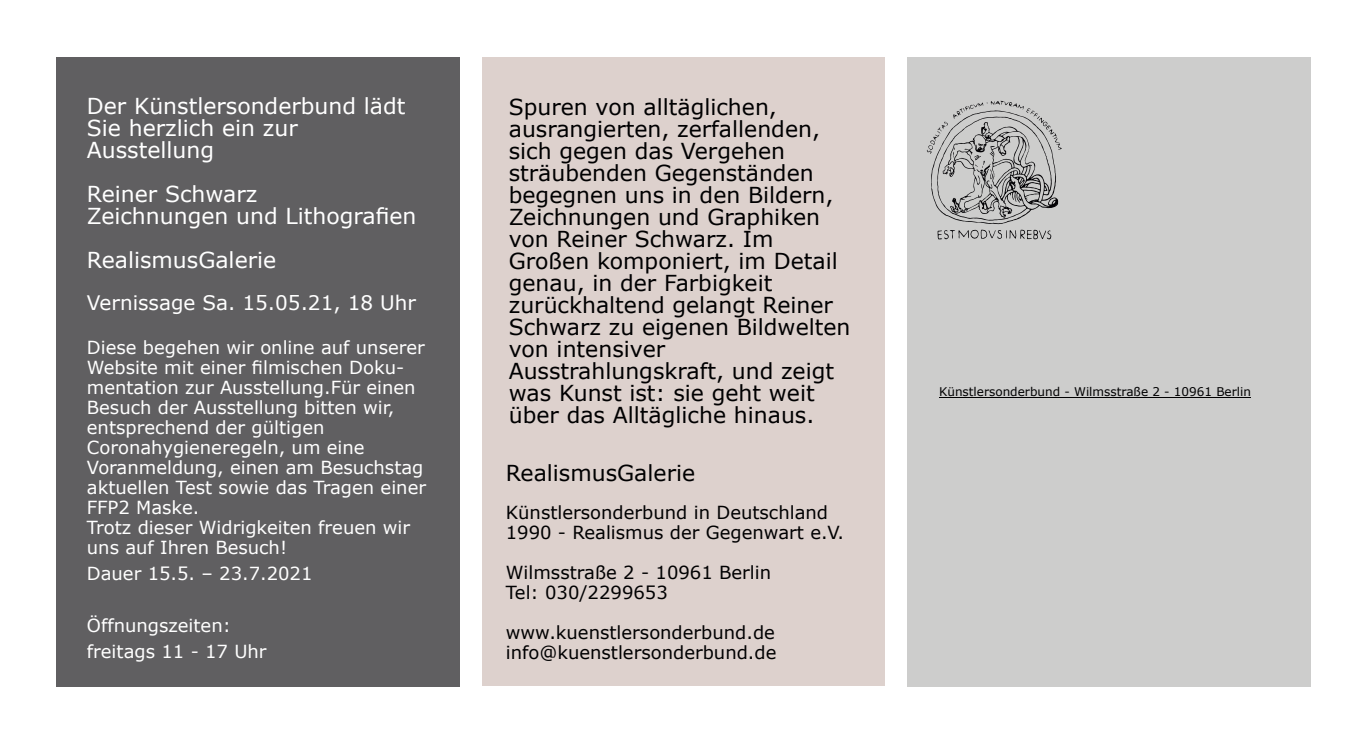
<style>
.page{position:relative;width:1367px;height:743px;background:#fff}
.page>*{position:absolute;margin:0;border:0;box-sizing:border-box;transform-origin:0 0}
.t1{font:22px/22px "Verdana";color:#000001}
.t2{font:22px/22px "Verdana";color:#fff}
.t3{font:20px "Verdana";color:#fff}
.t4{font:18px/20px "Verdana";color:#fff}
.t5{font:18px/20px "Verdana";color:#000001}
.t6{font:12px "Verdana";color:#000001}
</style>
<div class="page">
<div style="left:482px;top:57px;width:402px;height:629px;background:#ddd1cd"></div>
<div style="left:907px;top:57px;width:403px;height:629px;background:#cdcdcc"></div>
<div style="left:57px;top:57px;width:402px;height:629px;background:#605f61"></div>
<svg style="left:926px;top:101px;width:135px;height:139px;background:#b1b1b0"></svg>
<hr style="left:939px;top:397px;width:311px;height:1px;background:#000001">
<p class="t2" style="left:87px;top:97px;width:320px">Der Künstlersonderbund lädt<br>Sie herzlich ein zur<br>Ausstellung</p>
<p class="t2" style="left:87px;top:185px;width:331px">Reiner Schwarz<br>Zeichnungen und Lithografien</p>
<p class="t2" style="left:87px;top:251px;width:191px">RealismusGalerie</p>
<p class="t3" style="left:87px;top:294px;width:330px">Vernissage Sa. 15.05.21, 18 Uhr</p>
<p class="t4" style="left:87px;top:339px;width:341px">Diese begehen wir online auf unserer<br>Website mit einer filmischen Doku&shy;mentation zur Ausstellung.Für einen<br>Besuch der Ausstellung bitten wir, entsprechend der gültigen<br>Coronahygieneregeln, um eine<br>Voranmeldung, einen am Besuchstag aktuellen Test sowie das Tragen einer<br>FFP2 Maske.<br>Trotz dieser Widrigkeiten freuen wir uns auf Ihren Besuch!</p>
<p class="t4" style="left:87px;top:565px;width:227px">Dauer 15.5. – 23.7.2021</p>
<p class="t4" style="left:87px;top:614px;width:181px;line-height:26px">Öffnungszeiten: freitags 11 - 17 Uhr</p>
<p class="t1" style="left:509px;top:97px;width:343px">Spuren von alltäglichen, ausrangierten, zerfallenden, sich gegen das Vergehen sträubenden Gegenständen begegnen uns in den Bildern,<br>Zeichnungen und Graphiken von Reiner Schwarz. Im<br>Großen komponiert, im Detail genau, in der Farbigkeit zurückhaltend gelangt Reiner<br>Schwarz zu eigenen Bildwelten von intensiver<br>Ausstrahlungskraft, und zeigt was Kunst ist: sie geht weit über das Alltägliche hinaus.</p>
<p class="t1" style="left:506px;top:463px;width:191px">RealismusGalerie</p>
<p class="t5" style="left:506px;top:504px;width:339px">Künstlersonderbund in Deutschland<br>1990 - Realismus der Gegenwart e.V.</p>
<p class="t5" style="left:506px;top:564px;width:267px">Wilmsstraße 2 - 10961 Berlin<br>Tel: 030/2299653</p>
<p class="t5" style="left:506px;top:624px;width:272px">www.kuenstlersonderbund.de info@kuenstlersonderbund.de</p>
<p class="t6" style="left:939px;top:387px;width:313px">Künstlersonderbund - Wilmsstraße 2 - 10961 Berlin</p>
</div>
